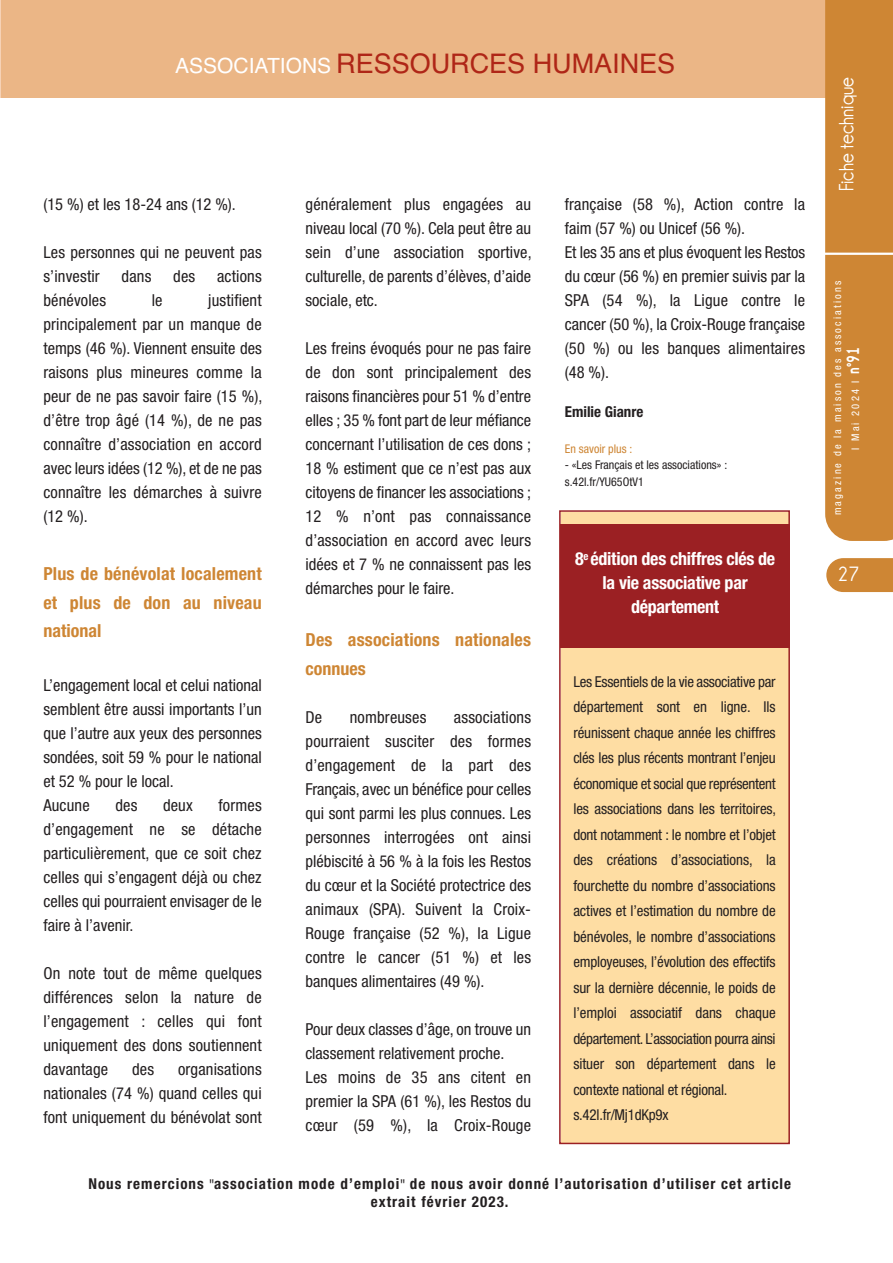
<style>
.page{position:relative;width:893px;height:1263px;background:#fff}
.page>*{position:absolute;margin:0;border:0;box-sizing:border-box;transform-origin:0 0}
.t1{font:27px "Helvetica";color:#af2617}
.t2{font:700 21px "Champagne&Limousines";color:#fff;scale:.9 1}
.t3{font:700 21px "Champagne&Limousines";color:#fff}
.t4{font:700 condensed 18px/28.5px "Helvetica Neue LT Std";letter-spacing:.01em;color:#ce8634}
.t5{font:700 condensed 18px/24px "Helvetica Neue LT Std";letter-spacing:-.015em;color:#fff;text-align:center}
.t6{font:condensed 16.5px/24px "Helvetica Neue LT Std";color:#231f20;text-align:justify}
.t7{font:condensed 15px/25.5px "Helvetica Neue LT Std";letter-spacing:-.005em;color:#231f20}
.t8{font:700 condensed 15px/18px "Helvetica Neue LT Std";letter-spacing:.07em;color:#231f20;text-align:center}
.t9{font:condensed 12px/16.5px "Helvetica Neue LT Std";color:#231f20}
.t10{font:condensed 12px "Helvetica Neue LT Std";color:#ce8634}
.t11{font:condensed 10.5px/18.1px "Helvetica Neue LT Std";letter-spacing:.2em;color:#fff;text-align:center}
.s1{font-size:21px;color:#fff}
.s2{font-family:"Helvetica";font-weight:400;font-stretch:normal;font-size:13.5px}
.s3{font-family:"Champagne&Limousines Thick";font-weight:700;font-stretch:normal;font-size:18px}
</style>
<div class="page">
<div style="left:0;top:0;width:893px;height:98px;background:#ebb686"></div>
<div style="left:825px;top:0;width:68px;height:541px;background:#ce8634"></div>
<svg style="left:826px;top:558px;width:67px;height:34px;background:#d18d40"></svg>
<hr style="left:823px;top:253px;width:70px;height:2px;background:#fff">
<hr style="left:0;top:0;width:1px;height:98px;background:#f6d2b6">
<div style="left:561px;top:512px;width:227px;height:631px;background:#fedda3"></div>
<div style="left:559px;top:510px;width:231px;height:634px;border:2px solid #9b2023"></div>
<div style="left:560px;top:524px;width:230px;height:123px;background:#9b2023"></div>
<h1 class="t1" style="left:175px;top:48px;width:502px"><span class="s1">ASSOCIATIONS</span> RESSOURCES HUMAINES</h1>
<p class="t6" style="left:43px;top:193px;width:194px">(15 %) et les 18-24 ans (12 %).</p>
<p class="t6" style="left:43px;top:241px;width:220px">Les personnes qui ne peuvent pas s’investir</p>
<p class="t6" style="left:122px;top:265px;width:31px">dans</p>
<p class="t6" style="left:173px;top:265px;width:24px">des</p>
<p class="t6" style="left:217px;top:265px;width:46px">actions</p>
<p class="t6" style="left:43px;top:289px;width:64px">bénévoles</p>
<p class="t6" style="left:152px;top:289px;width:12px">le</p>
<p class="t6" style="left:43px;top:289px;width:220px;text-indent:165px">justifient principalement par un manque de temps (46 %). Viennent ensuite des raisons plus mineures comme la peur de ne pas savoir faire (15 %), d’être trop âgé (14 %), de ne pas connaître d’association en accord avec leurs idées (12 %), et de ne pas connaître les démarches à suivre (12 %).</p>
<p class="t4" style="left:43px;top:561px;width:220px;text-align:justify">Plus de bénévolat localement et plus de don au niveau national</p>
<p class="t6" style="left:43px;top:675px;width:220px;text-align:left">L’engagement local et celui national semblent être aussi importants l’un que l’autre aux yeux des personnes sondées, soit 59 % pour le national et 52 % pour le local.<br>Aucune</p>
<p class="t6" style="left:43px;top:795px;width:220px;text-indent:175px">formes d’engagement ne se détache particulièrement, que ce soit chez celles qui s’engagent déjà ou chez celles qui pourraient envisager de le faire à l’avenir.</p>
<p class="t6" style="left:43px;top:963px;width:220px">On note tout de même quelques différences selon la nature de l’engagement : celles qui font uniquement des dons soutiennent davantage</p>
<p class="t6" style="left:115px;top:795px;width:24px">des</p>
<p class="t6" style="left:163px;top:795px;width:31px">deux</p>
<p class="t6" style="left:43px;top:1059px;width:220px;text-indent:135px">organisations nationales (74 %) quand celles qui font uniquement du bénévolat sont</p>
<p class="t6" style="left:132px;top:1059px;width:24px">des</p>
<p class="t6" style="left:306px;top:193px;width:228px">généralement plus engagées au niveau local (70 %). Cela peut être au sein d’une association sportive, culturelle, de parents d’élèves, d’aide sociale, etc.</p>
<p class="t6" style="left:306px;top:337px;width:227px">Les freins évoqués pour ne pas faire de don sont principalement des raisons financières pour 51 % d’entre elles ; 35 % font part de leur méfiance concernant l’utilisation de ces dons ; 18 % estiment que ce n’est pas aux citoyens de financer les associations ; 12 % n’ont pas connaissance d’association en accord avec leurs idées et 7 % ne connaissent pas les démarches pour le faire.</p>
<p class="t4" style="left:306px;top:627px;width:227px">des associations nationales connues</p>
<p class="t6" style="left:306px;top:706px;width:18px">De</p>
<p class="t6" style="left:350px;top:706px;width:78px">nombreuses</p>
<p class="t6" style="left:306px;top:706px;width:227px;text-indent:148px">associations pourraient susciter des formes d’engagement de la part des Français, avec un bénéfice pour celles qui sont parmi les plus connues. Les personnes interrogées ont ainsi plébiscité à 56 % à la fois les Restos du cœur et la Société protectrice des animaux (SPA). Suivent la Croix-Rouge française (52 %), la Ligue contre le cancer (51 %) et les banques alimentaires (49 %).</p>
<p class="t6" style="left:306px;top:1018px;width:227px;text-align:left">Pour deux classes d’âge, on trouve un classement relativement proche.<br>Les moins de 35 ans citent en premier la SPA (61 %), les Restos du cœur (59 %), la Croix-Rouge</p>
<p class="t6" style="left:565px;top:193px;width:242px;text-align:left">française (58 %), Action contre la faim (57 %) ou Unicef (56 %).<br>Et les 35 ans et plus évoquent les Restos du cœur (56 %) en premier suivis par la<br>SPA (54 %), la Ligue contre le cancer (50 %), la Croix-Rouge française (50 %) ou les banques alimentaires (48 %).</p>
<p class="t8" style="left:565px;top:404px;width:80px">emilie gianre</p>
<p class="t10" style="left:565px;top:444px;width:69px">En savoir plus :</p>
<p class="t9" style="left:565px;top:458px;width:164px">- «Les Français et les associations» : s.42l.fr/YU65OtV1</p>
<p class="t5" style="left:575px;top:548px;width:202px">8<sup>e</sup> édition des chiffres clés de la vie associative par département</p>
<p class="t7" style="left:573px;top:670px;width:204px">Les Essentiels de la vie associative par département sont en ligne. Ils réunissent chaque année les chiffres clés les plus récents montrant l’enjeu économique et social que représentent les associations dans les territoires, dont notamment : le nombre et l’objet des créations d’associations, la fourchette du nombre d’associations actives et l’estimation du nombre de bénévoles, le nombre d’associations employeuses, l’évolution des effectifs sur la dernière décennie, le poids de l’emploi associatif dans chaque département. L’association pourra ainsi situer son département dans le contexte national et régional. s.42l.fr/Mj1dKp9x</p>
<p class="t8" style="left:88px;top:1175px;width:704px">nous remercions <span class="s2">"</span>association mode d’emploi<span class="s2">"</span> de nous avoir donné l’autorisation d’utiliser cet article extrait février 2023.</p>
<p class="t2" style="left:834px;top:191px;width:129px;rotate:-90deg">Fiche technique</p>
<p class="t11" style="left:829px;top:515px;width:236px;rotate:-90deg">magazine de la maison des associations<br>I Mai 2024 I <span class="s3">n°91</span></p>
<p class="t3" style="left:837px;top:561px;width:24px">27</p>
</div>
